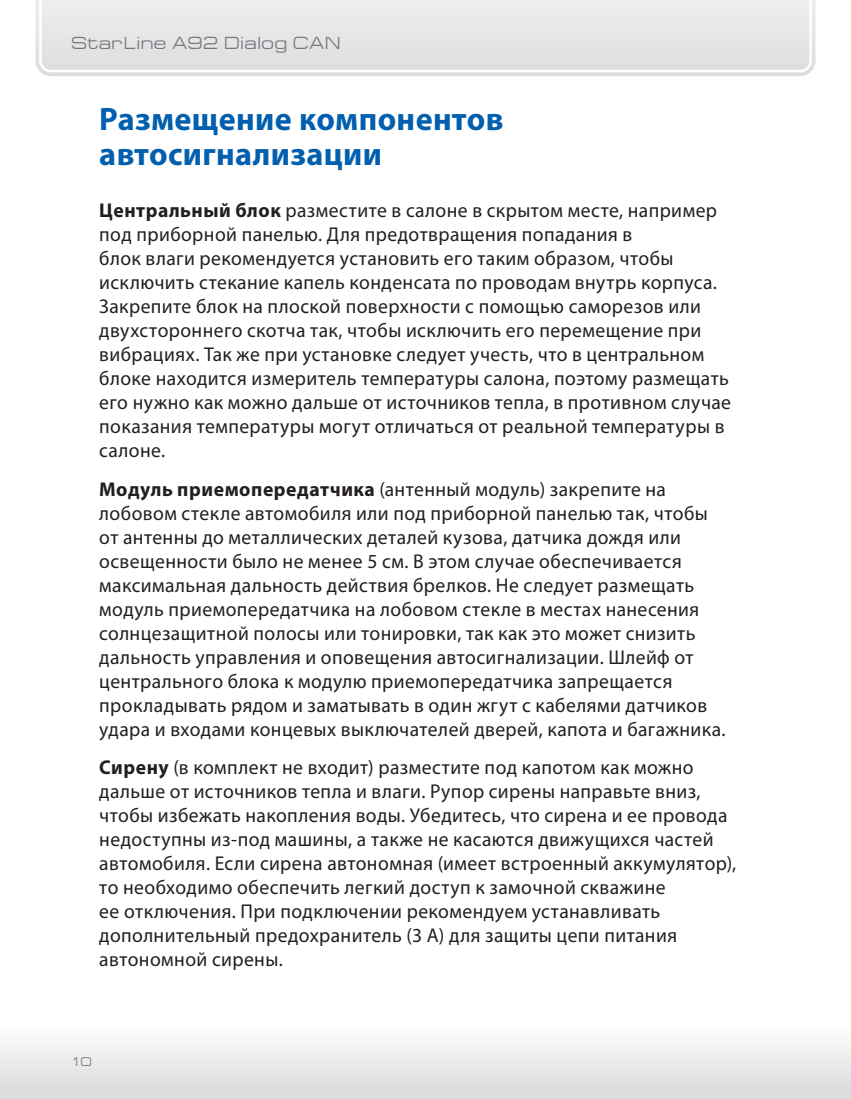
<style>
.page{position:relative;width:851px;height:1099px;background:#fff}
.page>*{position:absolute;margin:0;border:0;box-sizing:border-box;transform-origin:0 0}
.t1{font:700 32.5px/35px "Myriad Pro";letter-spacing:.01em;color:#015fae}
.t2{font:20px/24px "Myriad Pro";letter-spacing:.02em;color:#231f20}
.t3{font:17.5px "Europe Ext";letter-spacing:.025em;color:#76787b}
.t4{font:12.5px "Europe Ext";color:#76787b}
.s1{font-weight:700}
</style>
<div class="page">
<svg style="left:35px;top:0;width:780px;height:76px;background:#dfe0e2"></svg>
<svg style="left:38px;top:0;width:774px;height:74px;background:#e5e6e8"></svg>
<div style="left:0;top:1020px;width:850px;height:78px;background:linear-gradient(to bottom,#fff,#d9dadc)"></div>
<p class="t3" style="left:71px;top:33px;width:270px">StarLine А92 Dialog CAN</p>
<h1 class="t1" style="left:99px;top:100px;width:405px">Размещение компонентов автосигнализации</h1>
<p class="t2" style="left:99px;top:198px;width:633px"><span class="s1">Центральный блок</span> разместите в салоне в скрытом месте, например под приборной панелью. Для предотвращения попадания в<br>блок влаги рекомендуется установить его таким образом, чтобы исключить стекание капель конденсата по проводам внутрь корпуса.<br>Закрепите блок на плоской поверхности с помощью саморезов или двухстороннего скотча так, чтобы исключить его перемещение при вибрациях. Так же при установке следует учесть, что в центральном блоке находится измеритель температуры салона, поэтому размещать его нужно как можно дальше от источников тепла, в противном случае показания температуры могут отличаться от реальной температуры в салоне.</p>
<p class="t2" style="left:99px;top:476px;width:627px"><span class="s1">Модуль приемопередатчика</span> (антенный модуль) закрепите на лобовом стекле автомобиля или под приборной панелью так, чтобы от антенны до металлических деталей кузова, датчика дождя или освещенности было не менее 5 см. В этом случае обеспечивается максимальная дальность действия брелков. Не следует размещать модуль приемопередатчика на лобовом стекле в местах нанесения солнцезащитной полосы или тонировки, так как это может снизить дальность управления и оповещения автосигнализации. Шлейф от центрального блока к модулю приемопередатчика запрещается прокладывать рядом и заматывать в один жгут с кабелями датчиков удара и входами концевых выключателей дверей, капота и багажника.</p>
<p class="t2" style="left:99px;top:755px;width:638px"><span class="s1">Сирену</span> (в комплект не входит) разместите под капотом как можно дальше от источников тепла и влаги. Рупор сирены направьте вниз, чтобы избежать накопления воды. Убедитесь, что сирена и ее провода недоступны из-под машины, а также не касаются движущихся частей автомобиля. Если сирена автономная (имеет встроенный аккумулятор), то необходимо обеспечить легкий доступ к замочной скважине<br>ее отключения. При подключении рекомендуем устанавливать дополнительный предохранитель (3 А) для защиты цепи питания автономной сирены.</p>
<p class="t4" style="left:71px;top:1054px;width:22px">10</p>
</div>
